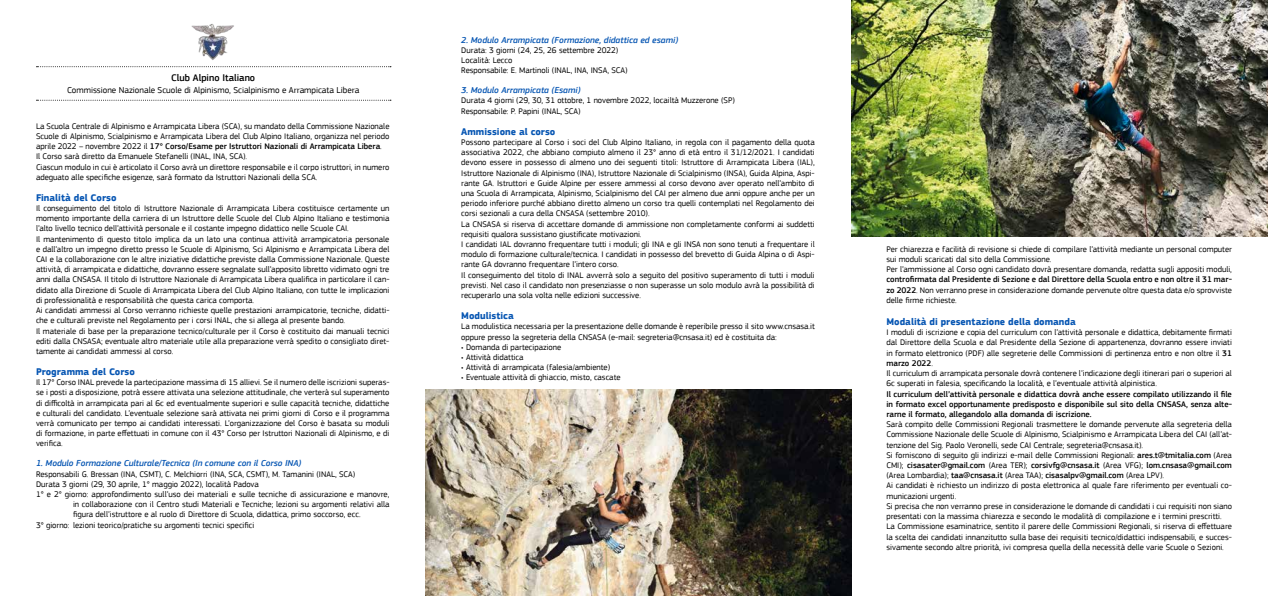
<style>
.page{position:relative;width:1268px;height:596px;background:#fff}
.page>*{position:absolute;margin:0;border:0;box-sizing:border-box;transform-origin:0 0}
.t1{font:700 10px "PF Square Sans Pro";color:#0756b3}
.t2{font:500 10px "PF Square Sans Pro";color:#000}
.t3{font:italic 500 9px "PF Square Sans Pro";color:#0756b3}
.t4{font:9px "PF Square Sans Pro";color:#000}
.t5{font:8.5px/10.2px "PF Square Sans Pro";color:#000}
.t6{font:500 8.5px/10.2px "PF Square Sans Pro";color:#000;text-align:justify}
.s1{font-weight:500}
</style>
<div class="page">
<svg style="left:36px;top:66px;width:355px;height:1px"></svg>
<svg style="left:36px;top:100px;width:355px;height:1px"></svg>
<img style="left:191px;top:24px;width:43px;height:36px">
<img style="left:851px;top:0;width:416px;height:237px">
<img style="left:425px;top:389px;width:425px;height:206px">
<p class="t2" style="left:171px;top:72px;width:85px">Club Alpino Italiano</p>
<p class="t4" style="left:67px;top:85px;width:294px">Commissione Nazionale Scuole di Alpinismo, Scialpinismo e Arrampicata Libera</p>
<p class="t5" style="left:36px;top:121px;width:355px">La Scuola Centrale di Alpinismo e Arrampicata Libera (SCA), su mandato della Commissione Nazionale Scuole di Alpinismo, Scialpinismo e Arrampicata Libera del Club Alpino Italiano, organizza nel periodo aprile 2022 – novembre 2022 il <span class="s1">17° Corso/Esame per Istruttori Nazionali di Arrampicata Libera</span>.<br>Il Corso sarà diretto da Emanuele Stefanelli (INAL, INA, SCA).<br>Ciascun modulo in cui è articolato il Corso avrà un direttore responsabile e il corpo istruttori, in numero adeguato alle specifiche esigenze, sarà formato da Istruttori Nazionali della SCA.</p>
<p class="t1" style="left:36px;top:191px;width:82px">Finalità del Corso</p>
<p class="t5" style="left:36px;top:203px;width:355px">Il conseguimento del titolo di Istruttore Nazionale di Arrampicata Libera costituisce certamente un momento importante della carriera di un Istruttore delle Scuole del Club Alpino Italiano e testimonia l’alto livello tecnico dell’attività personale e il costante impegno didattico nelle Scuole CAI.<br>Il mantenimento di questo titolo implica da un lato una continua attività arrampicatoria personale e dall’altro un impegno diretto presso le Scuole di Alpinismo, Sci Alpinismo e Arrampicata Libera del CAI e la collaborazione con le altre iniziative didattiche previste dalla Commissione Nazionale. Queste attività, di arrampicata e didattiche, dovranno essere segnalate sull’apposito libretto vidimato ogni tre anni dalla CNSASA. Il titolo di Istruttore Nazionale di Arrampicata Libera qualifica in particolare il can&shy;didato alla Direzione di Scuole di Arrampicata Libera del Club Alpino Italiano, con tutte le implicazioni di professionalità e responsabilità che questa carica comporta.<br>Ai candidati ammessi al Corso verranno richieste quelle prestazioni arrampicatorie, tecniche, didatti&shy;che e culturali previste nel Regolamento per i corsi INAL, che si allega al presente bando.<br>Il materiale di base per la preparazione tecnico/culturale per il Corso è costituito dai manuali tecnici editi dalla CNSASA; eventuale altro materiale utile alla preparazione verrà spedito o consigliato diret&shy;tamente ai candidati ammessi al corso.</p>
<p class="t1" style="left:36px;top:365px;width:100px">Programma del Corso</p>
<p class="t5" style="left:36px;top:377px;width:355px;text-align:justify">Il 17° Corso INAL prevede la partecipazione massima di 15 allievi. Se il numero delle iscrizioni superas&shy;se i posti a disposizione, potrà essere attivata una selezione attitudinale, che verterà sul superamento di difficoltà in arrampicata pari al 6c ed eventualmente superiori e sulle capacità tecniche, didattiche e culturali del candidato. L’eventuale selezione sarà attivata nei primi giorni di Corso e il programma verrà comunicato per tempo ai candidati interessati. L’organizzazione del Corso è basata su moduli di formazione, in parte effettuati in comune con il 43° Corso per Istruttori Nazionali di Alpinismo, e di verifica.</p>
<p class="t3" style="left:36px;top:458px;width:267px">1. Modulo Formazione Culturale/Tecnica (In comune con il Corso INA)</p>
<p class="t5" style="left:36px;top:468px;width:321px">Responsabili G. Bressan (INA, CSMT), C. Melchiorri (INA, SCA, CSMT), M. Tamanini (INAL, SCA)</p>
<p class="t5" style="left:36px;top:478px;width:224px">Durata 3 giorni (29, 30 aprile, 1° maggio 2022), località Padova</p>
<p class="t5" style="left:36px;top:489px;width:355px">1° e 2° giorno: approfondimento sull’uso dei materiali e sulle tecniche di assicurazione e manovre,</p>
<p class="t5" style="left:73px;top:499px;width:318px">in collaborazione con il Centro studi Materiali e Tecniche; lezioni su argomenti relativi alla</p>
<p class="t5" style="left:73px;top:509px;width:289px">figura dell’istruttore e al ruolo di Direttore di Scuola, didattica, primo soccorso, ecc.</p>
<p class="t5" style="left:36px;top:519px;width:220px">3° giorno: lezioni teorico/pratiche su argomenti tecnici specifici</p>
<p class="t3" style="left:461px;top:35px;width:218px">2. Modulo Arrampicata (Formazione, didattica ed esami)</p>
<p class="t5" style="left:461px;top:45px;width:168px">Durata: 3 giorni (24, 25, 26 settembre 2022)<br>Località: Lecco<br>Responsabile: E. Martinoli (INAL, INA, INSA, SCA)</p>
<p class="t3" style="left:461px;top:85px;width:121px">3. Modulo Arrampicata (Esami)</p>
<p class="t5" style="left:461px;top:96px;width:275px">Durata 4 giorni (29, 30, 31 ottobre, 1 novembre 2022, locailtà Muzzerone (SP)<br>Responsabile: P. Papini (INAL, SCA)</p>
<p class="t1" style="left:461px;top:125px;width:96px">Ammissione al corso</p>
<p class="t5" style="left:461px;top:137px;width:355px">Possono partecipare al Corso i soci del Club Alpino Italiano, in regola con il pagamento della quota associativa 2022, che abbiano compiuto almeno il 23° anno di età entro il 31/12/2021. I candidati devono essere in possesso di almeno uno dei seguenti titoli: Istruttore di Arrampicata Libera (IAL), Istruttore Nazionale di Alpinismo (INA), Istruttore Nazionale di Scialpinismo (INSA), Guida Alpina, Aspi&shy;rante GA. Istruttori e Guide Alpine per essere ammessi al corso devono aver operato nell’ambito di una Scuola di Arrampicata, Alpinismo, Scialpinismo del CAI per almeno due anni oppure anche per un periodo inferiore purché abbiano diretto almeno un corso tra quelli contemplati nel Regolamento dei corsi sezionali a cura della CNSASA (settembre 2010).<br>La CNSASA si riserva di accettare domande di ammissione non completamente conformi ai suddetti requisiti qualora sussistano giustificate motivazioni.<br>I candidati IAL dovranno frequentare tutti i moduli; gli INA e gli INSA non sono tenuti a frequentare il modulo di formazione culturale/tecnica. I candidati in possesso del brevetto di Guida Alpina o di Aspi&shy;rante GA dovranno frequentare l’intero corso.<br>Il conseguimento del titolo di INAL avverrà solo a seguito del positivo superamento di tutti i moduli previsti. Nel caso il candidato non presenziasse o non superasse un solo modulo avrà la possibilità di recuperarlo una sola volta nelle edizioni successive.</p>
<p class="t1" style="left:461px;top:309px;width:54px">Modulistica</p>
<p class="t5" style="left:461px;top:321px;width:355px">La modulistica necessaria per la presentazione delle domande è reperibile presso il sito www.cnsasa.it oppure presso la segreteria della CNSASA (e-mail: segreteria@cnsasa.it) ed è costituita da:</p>
<p class="t5" style="left:461px;top:342px;width:101px">• Domanda di partecipazione</p>
<p class="t5" style="left:461px;top:352px;width:64px">• Attività didattica</p>
<p class="t5" style="left:461px;top:362px;width:150px">• Attività di arrampicata (falesia/ambiente)</p>
<p class="t5" style="left:461px;top:372px;width:161px">• Eventuale attività di ghiaccio, misto, cascate</p>
<p class="t5" style="left:886px;top:244px;width:347px">Per chiarezza e facilità di revisione si chiede di compilare l’attività mediante un personal computer sui moduli scaricati dal sito della Commissione.<br>Per l’ammissione al Corso ogni candidato dovrà presentare domanda, redatta sugli appositi moduli,</p>
<p class="t5" style="left:886px;top:274px;width:347px;text-align:justify"><span class="s1">controfirmata dal Presidente di Sezione e dal Direttore della Scuola entro e non oltre il 31 mar&shy;zo 2022</span>. Non verranno prese in considerazione domande pervenute oltre questa data e/o sprovviste delle firme richieste.</p>
<p class="t1" style="left:886px;top:315px;width:191px">Modalità di presentazione della domanda</p>
<p class="t5" style="left:886px;top:327px;width:347px">I moduli di iscrizione e copia del curriculum con l’attività personale e didattica, debitamente firmati dal Direttore della Scuola e dal Presidente della Sezione di appartenenza, dovranno essere inviati in formato elettronico (PDF) alle segreterie delle Commissioni di pertinenza entro e non oltre il <span class="s1">31 marzo 2022</span>.<br>Il curriculum di arrampicata personale dovrà contenere l’indicazione degli itinerari pari o superiori al 6c superati in falesia, specificando la località, e l’eventuale attività alpinistica.</p>
<p class="t6" style="left:886px;top:388px;width:347px">Il curriculum dell’attività personale e didattica dovrà anche essere compilato utilizzando il file in formato excel opportunamente predisposto e disponibile sul sito della CNSASA, senza alte&shy;rarne il formato, allegandolo alla domanda di iscrizione.</p>
<p class="t5" style="left:886px;top:419px;width:347px">Sarà compito delle Commissioni Regionali trasmettere le domande pervenute alla segreteria della Commissione Nazionale delle Scuole di Alpinismo, Scialpinismo e Arrampicata Libera del CAI (all’at&shy;tenzione del Sig. Paolo Veronelli, sede CAI Centrale; segreteria@cnsasa.it).<br>Si forniscono di seguito gli indirizzi e-mail delle Commissioni Regionali: <span class="s1">ares.t@tmitalia.com</span> (Area CMI); <span class="s1">cisasater@gmail.com</span> (Area TER); <span class="s1">corsivfg@cnsasa.it</span> (Area VFG); <span class="s1">lom.cnsasa@gmail.com </span>(Area Lombardia); <span class="s1">taa@cnsasa.it</span> (Area TAA); <span class="s1">cisasalpv@gmail.com</span> (Area LPV).<br>Ai candidati è richiesto un indirizzo di posta elettronica al quale fare riferimento per eventuali co&shy;municazioni urgenti.<br>Si precisa che non verranno prese in considerazione le domande di candidati i cui requisiti non siano presentati con la massima chiarezza e secondo le modalità di compilazione e i termini prescritti.<br>La Commissione esaminatrice, sentito il parere delle Commissioni Regionali, si riserva di effettuare la scelta dei candidati innanzitutto sulla base dei requisiti tecnico/didattici indispensabili, e succes&shy;sivamente secondo altre priorità, ivi compresa quella della necessità delle varie Scuole o Sezioni.</p>
</div>
